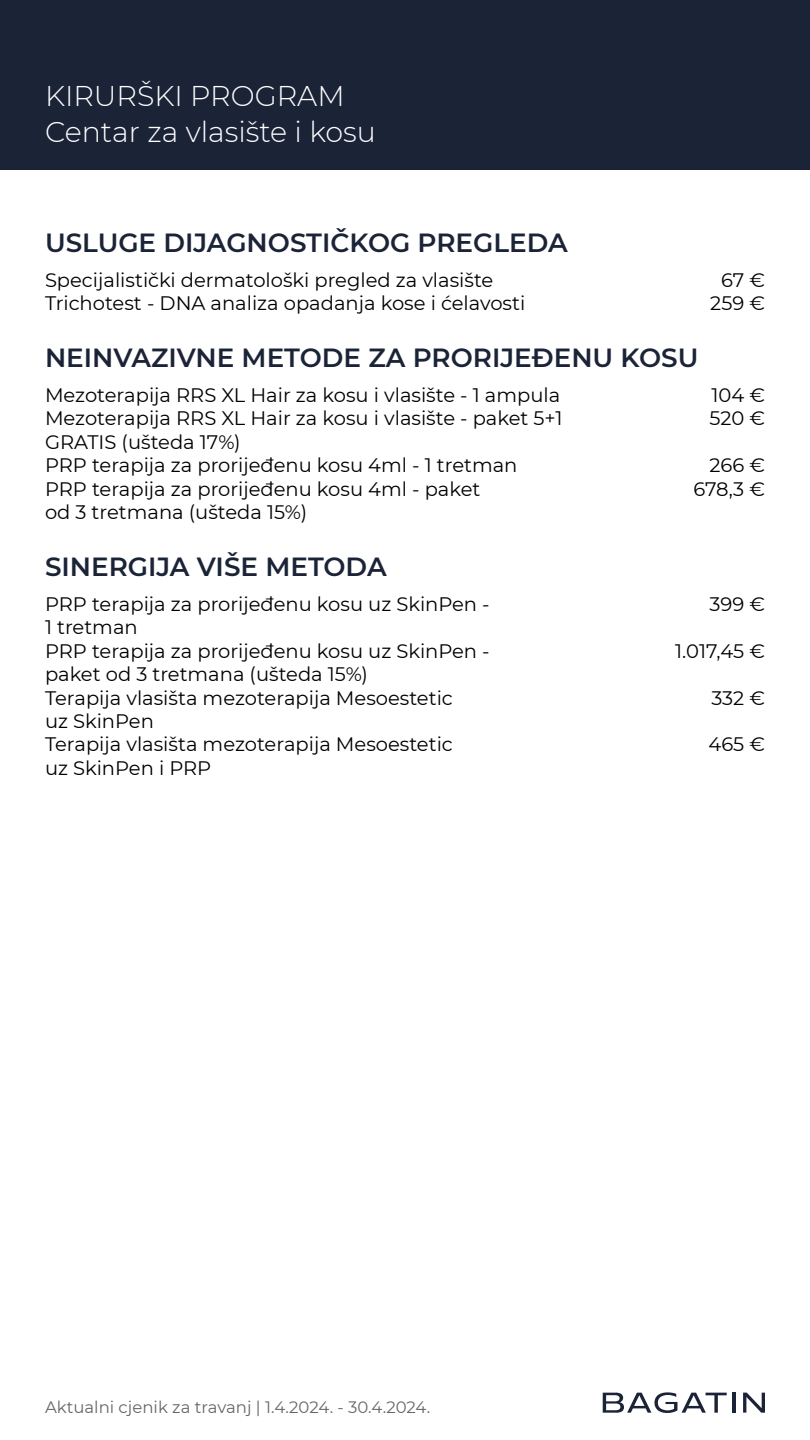
<style>
.page{position:relative;width:810px;height:1440px;background:#fff}
.page>*{position:absolute;margin:0;border:0;box-sizing:border-box;transform-origin:0 0}
.t1{font:300 28.5px/36px "Montserrat";color:#fff}
.t2{font:600 26.25px "Montserrat";color:#1b2337}
.t3{font:19.5px/23.4px "Montserrat";color:#000}
.t4{font:16.5px "Montserrat";color:#666}
</style>
<div class="page">
<svg style="left:603px;top:1392px;width:124px;height:21px"></svg>
<hr style="left:732px;top:1393px;width:4px;height:20px;background:#1b2337">
<svg style="left:743px;top:1393px;width:22px;height:20px"></svg>
<div style="left:0;top:0;width:810px;height:170px;background:#1b2337"></div>
<h1 class="t1" style="left:45px;top:77px;width:332px">KIRURŠKI PROGRAM<br>Centar za vlasište i kosu</h1>
<h2 class="t2" style="left:45px;top:224px;width:524px">USLUGE DIJAGNOSTIČKOG PREGLEDA</h2>
<p class="t3" style="left:45px;top:267px;width:482px">Specijalistički dermatološki pregled za vlasište<br>Trichotest - DNA analiza opadanja kose i ćelavosti</p>
<p class="t3" style="left:710px;top:267px;width:56px;text-align:center">67 €<br>259 €</p>
<h2 class="t2" style="left:45px;top:339px;width:655px">NEINVAZIVNE METODE ZA PRORIJEĐENU KOSU</h2>
<p class="t3" style="left:45px;top:383px;width:519px">Mezoterapija RRS XL Hair za kosu i vlasište - 1 ampula Mezoterapija RRS XL Hair za kosu i vlasište - paket 5+1<br>GRATIS (ušteda 17%)<br>PRP terapija za prorijeđenu kosu 4ml - 1 tretman PRP terapija za prorijeđenu kosu 4ml - paket<br>od 3 tretmana (ušteda 15%)</p>
<h2 class="t2" style="left:45px;top:548px;width:343px">SINERGIJA VIŠE METODA</h2>
<p class="t3" style="left:45px;top:592px;width:446px">PRP terapija za prorijeđenu kosu uz SkinPen -<br>1 tretman<br>PRP terapija za prorijeđenu kosu uz SkinPen - paket od 3 tretmana (ušteda 15%)<br>Terapija vlasišta mezoterapija Mesoestetic<br>uz SkinPen<br>Terapija vlasišta mezoterapija Mesoestetic<br>uz SkinPen i PRP</p>
<p class="t3" style="left:709px;top:383px;width:57px">104 €<br>520 €</p>
<p class="t3" style="left:693px;top:453px;width:73px;text-align:right">266 €<br>678,3 €</p>
<p class="t3" style="left:710px;top:592px;width:57px">399 €</p>
<p class="t3" style="left:675px;top:638px;width:91px">1.017,45 €</p>
<p class="t3" style="left:711px;top:685px;width:55px">332 €</p>
<p class="t3" style="left:708px;top:732px;width:58px">465 €</p>
<p class="t4" style="left:45px;top:1396px;width:387px">Aktualni cjenik za travanj | 1.4.2024. - 30.4.2024.</p>
</div>
